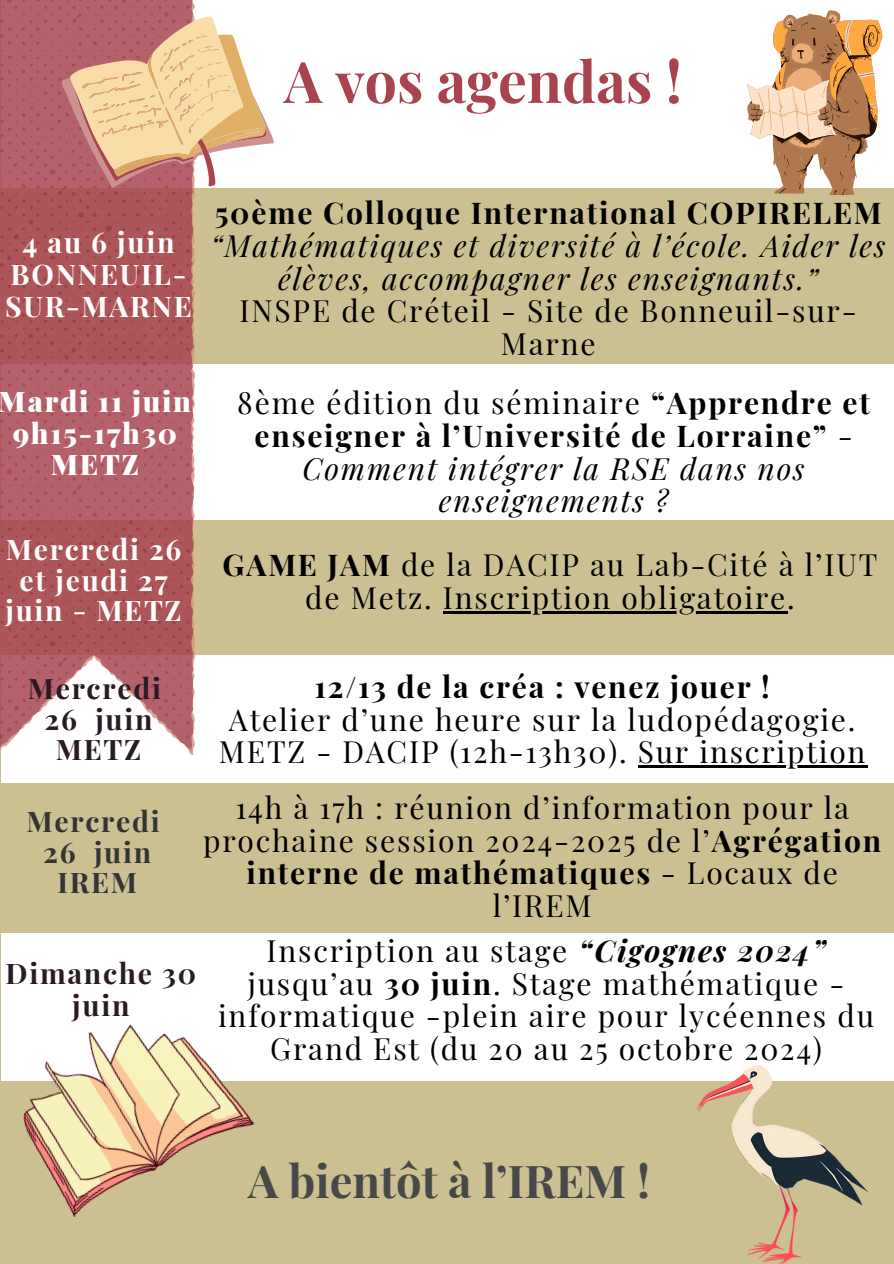
<style>
.page{position:relative;width:894px;height:1264px;background:#fff}
.page>*{position:absolute;margin:0;border:0;box-sizing:border-box;transform-origin:0 0}
.t1{font:700 57.15px "Playfair Display";color:#a8434f}
.t2{font:700 45.15px "Playfair Display";color:#484848}
.t3{font:30px/32.7px "Playfair Display";letter-spacing:.06em;color:#000;text-align:center}
.t4{font:700 30px/32.7px "Playfair Display";letter-spacing:.06em;color:#000;text-align:center}
.t5{font:italic 30px/32.7px "Playfair Display";letter-spacing:.06em;color:#000;text-align:center}
.t6{font:700 28.35px/30.3px "Playfair Display";letter-spacing:.06em;color:#fff;text-align:center}
.t7{font:700 28.35px/30.3px "Playfair Display";letter-spacing:.06em;color:#291b26;text-align:center}
.t8{font:900 28.35px/31.5px "Playfair Display";letter-spacing:.06em;color:#fff;text-align:center}
.t9{font:700 28.35px/30.3px "Playfair Display";letter-spacing:.06em;color:#343434;text-align:center}
.s1{font-weight:400}
.s2{font-weight:400;font-style:italic}
.s3{font-weight:700}
.s4{font-weight:700;font-style:italic}
</style>
<div class="page">
<div style="left:0;top:0;width:893px;height:1263px;background:#ccbf92"></div>
<div style="left:1px;top:364px;width:892px;height:899px;background:#fff"></div>
<div style="left:0;top:782px;width:893px;height:150px;background:#ccbf92"></div>
<div style="left:0;top:1081px;width:893px;height:161px;background:#ccbf92"></div>
<div style="left:1px;top:0;width:892px;height:188px;background:#fff"></div>
<div style="left:0;top:520px;width:893px;height:135px;background:#ccbf92"></div>
<svg style="left:0;top:0;width:190px;height:750px;background:#b5656b"></svg>
<svg style="left:62px;top:17px;width:211px;height:170px"></svg>
<div style="left:0;top:1154px;width:893px;height:109px;background:#ccbf92"></div>
<img style="left:23px;top:1024px;width:231px;height:193px">
<svg style="left:746px;top:10px;width:136px;height:185px"></svg>
<img style="left:697px;top:1065px;width:170px;height:198px">
<hr style="left:442px;top:611px;width:344px;height:2px;background:#000">
<hr style="left:637px;top:765px;width:230px;height:3px;background:#000">
<p class="t1" style="left:284px;top:41px;width:399px">A vos agendas !</p>
<p class="t6" style="left:5px;top:226px;width:188px;line-height:31.5px">4 au 6 juin<br>BONNEUIL-<br>SUR-MARNE</p>
<p class="t4" style="left:215px;top:195px;width:668px">50ème Colloque International COPIRELEM</p>
<p class="t5" style="left:211px;top:228px;width:676px">“Mathématiques et diversité à l’école. Aider les élèves, accompagner les enseignants.”</p>
<h3 class="t3" style="left:239px;top:293px;width:618px">INSPE de Créteil - Site de Bonneuil-sur-<br>Marne</h3>
<p class="t8" style="left:-1px;top:384px;width:194px">Mardi 11 juin<br>9h15-17h30<br>METZ</p>
<p class="t4" style="left:237px;top:385px;width:634px"><span class="s1">8ème édition du séminaire</span> “Apprendre et enseigner à l’Université de Lorraine” <span class="s1">-<br></span><span class="s2">Comment intégrer la RSE dans nos enseignements ?</span></p>
<p class="t6" style="left:6px;top:533px;width:177px">Mercredi 26 et jeudi 27 juin - METZ</p>
<p class="t3" style="left:222px;top:547px;width:656px"><span class="s3">GAME JAM</span> de la DACIP au Lab-Cité à l’IUT de Metz. Inscription obligatoire.</p>
<h3 class="t7" style="left:28px;top:672px;width:135px">Mercredi<br>26 juin<br>METZ</h3>
<p class="t4" style="left:314px;top:669px;width:457px">12/13 de la créa : venez jouer !</p>
<p class="t3" style="left:229px;top:702px;width:628px">Atelier d’une heure sur la ludopédagogie.</p>
<p class="t3" style="left:219px;top:734px;width:647px">METZ - DACIP (12h-13h30). Sur inscription</p>
<h3 class="t9" style="left:26px;top:805px;width:135px">Mercredi<br>26 juin<br>IREM</h3>
<p class="t7" style="left:6px;top:956px;width:192px;line-height:31.5px">Dimanche 30 juin</p>
<h3 class="t3" style="left:203px;top:790px;width:679px">14h à 17h : réunion d’information pour la prochaine session 2024-2025 de l’<span class="s3">Agrégation interne de mathématiques</span> - Locaux de l’IREM</h3>
<h3 class="t3" style="left:218px;top:933px;width:657px">Inscription au stage <span class="s4">“Cigognes 2024” </span>jusqu’au <span class="s3">30 juin</span>. Stage mathématique - informatique -plein aire pour lycéennes du Grand Est (du 20 au 25 octobre 2024)</h3>
<p class="t2" style="left:248px;top:1149px;width:403px">A bientôt à l’IREM !</p>
</div>
